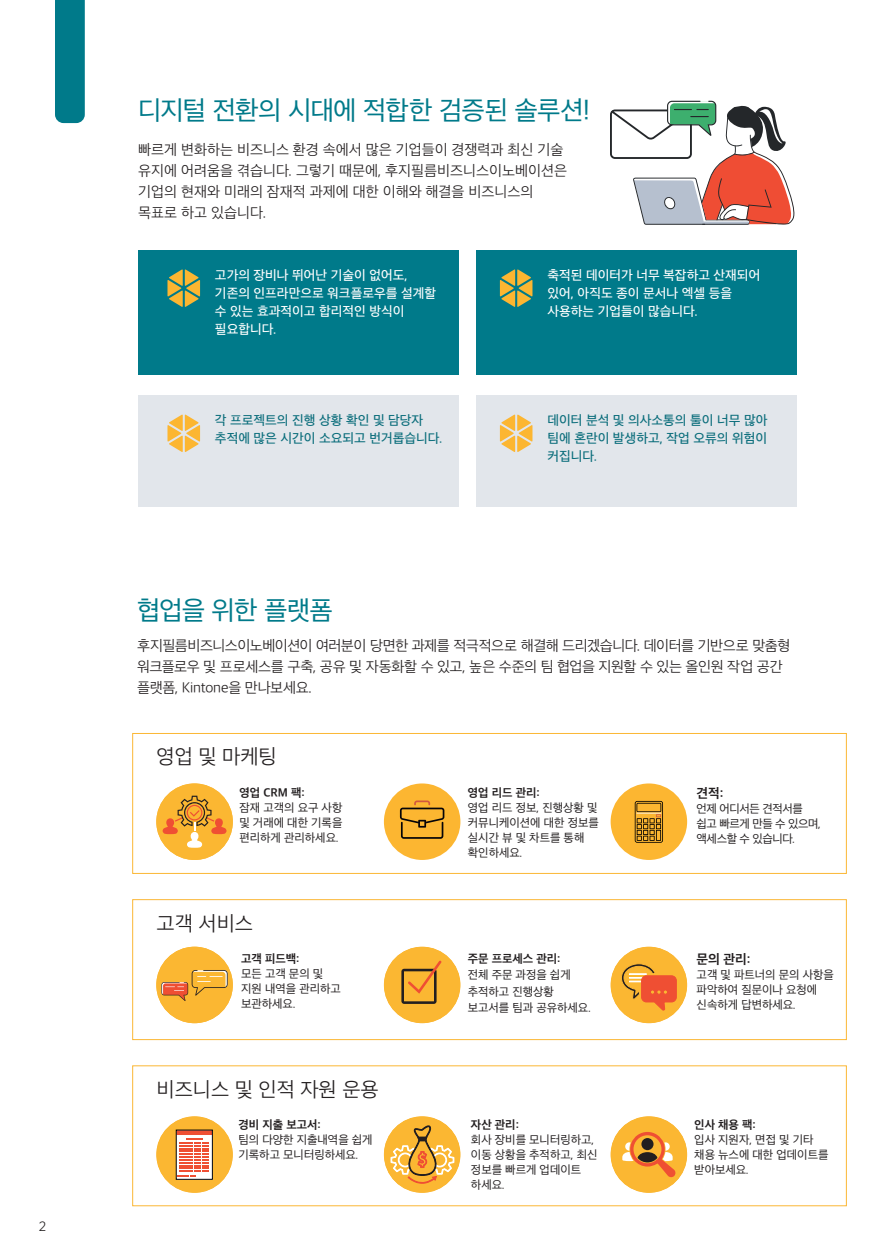
<style>
.page{position:relative;width:892px;height:1260px;background:#fff}
.page>*{position:absolute;margin:0;border:0;box-sizing:border-box;transform-origin:0 0}
.t1{font:27px "Apple SD Gothic Neo";letter-spacing:-.035em;color:#007a8a}
.t2{font:300 21px "Apple SD Gothic Neo";color:#231f20}
.t3{font:300 15px/21px "Apple SD Gothic Neo";letter-spacing:-.03em;color:#231f20}
.t4{font:300 15px/21px "Apple SD Gothic Neo";color:#231f20}
.t5{font:500 13.5px/18px "Apple SD Gothic Neo";color:#fff}
.t6{font:500 13.5px/18px "Apple SD Gothic Neo";color:#0a6d7b}
.t7{font:700 13.5px "Apple SD Gothic Neo";color:#231f20}
.t8{font:300 12.75px "Clarimo UDPE";color:#231f20}
.t9{font:12px/15px "Apple SD Gothic Neo";color:#231f20}
.t10{font:700 12px "Apple SD Gothic Neo";color:#231f20}
.t11{font:12px/15px "Apple SD Gothic Neo";letter-spacing:-.03em;color:#231f20}
</style>
<div class="page">
<div style="left:55px;top:0;width:30px;height:123px;background:#007a8a"></div>
<svg style="left:610px;top:101px;width:185px;height:124px"></svg>
<div style="left:138px;top:250px;width:321px;height:124px;background:#007a8a"></div>
<div style="left:138px;top:395px;width:321px;height:111px;background:#e2e6eb"></div>
<div style="left:475px;top:250px;width:321px;height:124px;background:#007a8a"></div>
<div style="left:475px;top:395px;width:321px;height:111px;background:#e2e6eb"></div>
<svg style="left:167px;top:269px;width:33px;height:38px"></svg>
<svg style="left:499px;top:414px;width:33px;height:38px"></svg>
<svg style="left:167px;top:414px;width:33px;height:38px"></svg>
<svg style="left:499px;top:269px;width:33px;height:38px"></svg>
<svg style="left:156px;top:946px;width:77px;height:76px"></svg>
<div style="left:384px;top:946px;width:76px;height:76px;background:#fbb732;border-radius:50%"></div>
<svg style="left:401px;top:960px;width:40px;height:43px"></svg>
<div style="left:610px;top:946px;width:76px;height:76px;background:#fbb732;border-radius:50%"></div>
<svg style="left:621px;top:963px;width:55px;height:47px"></svg>
<div style="left:132px;top:899px;width:714px;height:140px;border:1px solid #fbb735"></div>
<svg style="left:156px;top:1115px;width:77px;height:77px;fill:#fbb732"></svg>
<svg style="left:178px;top:1176px;width:32px;height:1px"></svg>
<svg style="left:178px;top:1131px;width:32px;height:45px"></svg>
<hr style="left:193px;top:1141px;width:1px;height:30px;background:#fcfafb">
<hr style="left:201px;top:1141px;width:1px;height:30px;background:#fcfafb">
<div style="left:384px;top:1115px;width:76px;height:77px;background:#fbb732;border-radius:50%"></div>
<svg style="left:390px;top:1124px;width:64px;height:59px"></svg>
<div style="left:610px;top:1115px;width:76px;height:77px;background:#fbb732;border-radius:50%"></div>
<svg style="left:622px;top:1132px;width:53px;height:45px"></svg>
<div style="left:641px;top:1137px;width:12px;height:12px;background:#231f20;border-radius:50%"></div>
<svg style="left:156px;top:783px;width:77px;height:76px"></svg>
<div style="left:384px;top:783px;width:76px;height:76px;background:#fcb631;border-radius:50%"></div>
<div style="left:610px;top:783px;width:76px;height:76px;background:#fcb631;border-radius:50%"></div>
<div style="left:132px;top:733px;width:714px;height:140px;border:1px solid #fbb735"></div>
<svg style="left:400px;top:800px;width:44px;height:38px"></svg>
<svg style="left:634px;top:800px;width:28px;height:42px"></svg>
<p class="t8" style="left:38px;top:1215px;width:10px">2</p>
<h1 class="t1" style="left:138px;top:96px;width:453px">디지털 전환의 시대에 적합한 검증된 솔루션!</h1>
<p class="t4" style="left:138px;top:140px;width:430px">빠르게 변화하는 비즈니스 환경 속에서 많은 기업들이 경쟁력과 최신 기술 유지에 어려움을 겪습니다. 그렇기 때문에, 후지필름비즈니스이노베이션은 기업의 현재와 미래의 잠재적 과제에 대한 이해와 해결을 비즈니스의 목표로 하고 있습니다.</p>
<p class="t5" style="left:215px;top:267px;width:222px">고가의 장비나 뛰어난 기술이 없어도, 기존의 인프라만으로 워크플로우를 설계할 수 있는 효과적이고 합리적인 방식이 필요합니다.</p>
<p class="t6" style="left:215px;top:412px;width:229px">각 프로젝트의 진행 상황 확인 및 담당자 추적에 많은 시간이 소요되고 번거롭습니다.</p>
<p class="t5" style="left:547px;top:267px;width:214px">축적된 데이터가 너무 복잡하고 산재되어 있어, 아직도 종이 문서나 엑셀 등을 사용하는 기업들이 많습니다.</p>
<p class="t6" style="left:547px;top:412px;width:221px;text-align:justify">데이터 분석 및 의사소통의 툴이 너무 많아 팀에 혼란이 발생하고, 작업 오류의 위험이 커집니다.</p>
<h1 class="t1" style="left:137px;top:595px;width:197px">협업을 위한 플랫폼</h1>
<p class="t3" style="left:137px;top:635px;width:654px">후지필름비즈니스이노베이션이 여러분이 당면한 과제를 적극적으로 해결해 드리겠습니다. 데이터를 기반으로 맞춤형 워크플로우 및 프로세스를 구축, 공유 및 자동화할 수 있고, 높은 수준의 팀 협업을 지원할 수 있는 올인원 작업 공간 플랫폼, Kintone을 만나보세요.</p>
<h2 class="t2" style="left:156px;top:745px;width:122px">영업 및 마케팅</h2>
<p class="t10" style="left:239px;top:785px;width:67px">영업 CRM 팩:</p>
<p class="t9" style="left:239px;top:800px;width:104px;text-align:justify">잠재 고객의 요구 사항 및 거래에 대한 기록을 편리하게 관리하세요.</p>
<h2 class="t2" style="left:156px;top:911px;width:98px">고객 서비스</h2>
<p class="t10" style="left:241px;top:951px;width:60px">고객 피드백:</p>
<p class="t9" style="left:241px;top:966px;width:101px">모든 고객 문의 및 지원 내역을 관리하고 보관하세요.</p>
<h2 class="t2" style="left:156px;top:1077px;width:223px">비즈니스 및 인적 자원 운용</h2>
<p class="t10" style="left:238px;top:1117px;width:84px">경비 지출 보고서:</p>
<p class="t9" style="left:238px;top:1132px;width:136px">팀의 다양한 지출내역을 쉽게 기록하고 모니터링하세요.</p>
<p class="t10" style="left:467px;top:785px;width:73px">영업 리드 관리:</p>
<p class="t9" style="left:467px;top:800px;width:132px">영업 리드 정보, 진행상황 및 커뮤니케이션에 대한 정보를 실시간 뷰 및 차트를 통해 확인하세요.</p>
<p class="t10" style="left:467px;top:951px;width:94px">주문 프로세스 관리:</p>
<p class="t9" style="left:467px;top:966px;width:125px;line-height:16.5px">전체 주문 과정을 쉽게 추적하고 진행상황 보고서를 팀과 공유하세요.</p>
<p class="t10" style="left:470px;top:1117px;width:49px">자산 관리:</p>
<p class="t9" style="left:470px;top:1132px;width:128px">회사 장비를 모니터링하고, 이동 상황을 추적하고, 최신 정보를 빠르게 업데이트 하세요.</p>
<p class="t7" style="left:696px;top:785px;width:29px">견적:</p>
<p class="t11" style="left:696px;top:801px;width:126px">언제 어디서든 견적서를 쉽고 빠르게 만들 수 있으며, 액세스할 수 있습니다.</p>
<p class="t7" style="left:696px;top:951px;width:55px">문의 관리:</p>
<p class="t9" style="left:696px;top:967px;width:139px">고객 및 파트너의 문의 사항을 파악하여 질문이나 요청에 신속하게 답변하세요.</p>
<p class="t10" style="left:694px;top:1117px;width:63px">인사 채용 팩:</p>
<p class="t9" style="left:694px;top:1132px;width:136px">입사 지원자, 면접 및 기타 채용 뉴스에 대한 업데이트를 받아보세요.</p>
</div>
